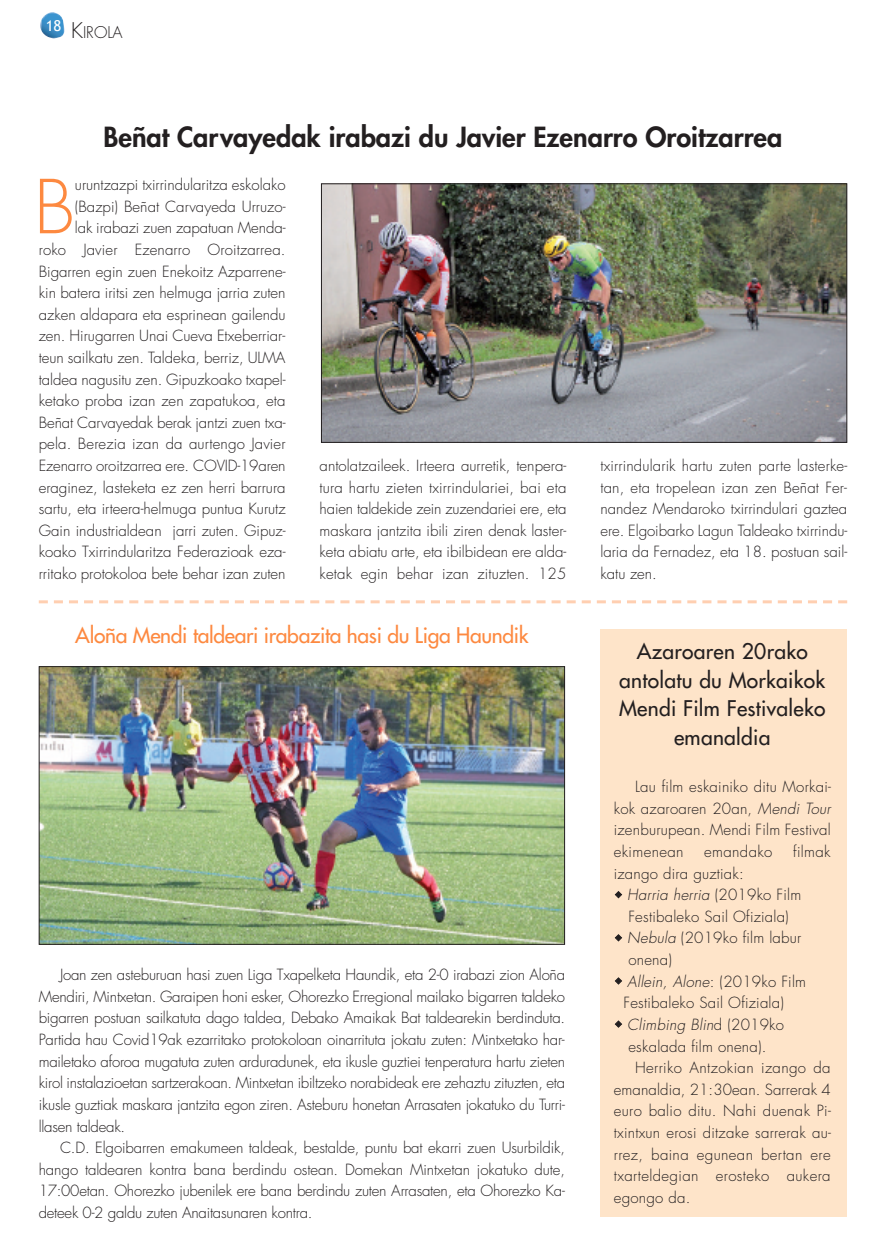
<style>
.page{position:relative;width:886px;height:1256px;background:#fff}
.page>*{position:absolute;margin:0;border:0;box-sizing:border-box;transform-origin:0 0}
.t1{font:300 72.3px "Futura";color:#fd8940}
.t2{font:800 27px "Futura";color:#231f20}
.t3{font:21px/28.5px "Futura";letter-spacing:.015em;color:#231f20;text-align:center}
.t4{font:21px "Futura";letter-spacing:-.015em;color:#fd8940}
.t5{font:300 15.75px "Futura";color:#231f20}
.t6{font:300 15px/21.6px "Futura";color:#231f20;text-align:justify}
.t7{font:300 15px "Futura";letter-spacing:.025em;color:#231f20}
.t8{font:italic 300 15px "Futura";letter-spacing:.015em;color:#231f20}
.t9{font:15px "Trebuchet MS";color:#fff}
.s1{font-size:21px}
.s2{font-style:italic}
.s3{font-style:normal}
</style>
<div class="page">
<img style="left:40px;top:12px;width:24px;height:26px">
<div style="left:600px;top:628px;width:247px;height:588px;background:#fee4c9"></div>
<img style="left:323px;top:185px;width:522px;height:256px">
<div style="left:321px;top:183px;width:526px;height:260px;border:1px solid #231f20"></div>
<svg style="left:39px;top:600px;width:808px;height:3px"></svg>
<img style="left:41px;top:668px;width:522px;height:274px">
<div style="left:39px;top:666px;width:526px;height:278px;border:1px solid #231f20"></div>
<p class="t9" style="left:46px;top:17px;width:17px">18</p>
<p class="t5" style="left:71px;top:25px;width:53px"><span class="s1">K</span>IROLA</p>
<h2 class="t2" style="left:104px;top:124px;width:680px">Beñat Carvayedak irabazi du Javier Ezenarro Oroitzarrea</h2>
<p class="t6" style="left:39px;top:175px;width:248px;text-align:right">uruntzazpi txirrindularitza eskolako (Bazpi) Beñat Carvayeda Urruzo-<br>lak irabazi zuen zapatuan Menda-<br>roko Javier Ezenarro Oroitzarrea.<br>Bigarren egin zuen Enekoitz Azparrene&shy;kin batera iritsi zen helmuga jarria zuten azken aldapara eta esprinean gailendu zen. Hirugarren Unai Cueva Etxeberriar&shy;teun sailkatu zen. Taldeka, berriz, ULMA taldea nagusitu zen. Gipuzkoako txapel&shy;ketako proba izan zen zapatukoa, eta Beñat Carvayedak berak jantzi zuen txa&shy;pela. Berezia izan da aurtengo Javier Ezenarro oroitzarrea ere. COVID-19aren eraginez, lasteketa ez zen herri barrura sartu, eta irteera-helmuga puntua Kurutz Gain industrialdean jarri zuten. Gipuz&shy;koako Txirrindularitza Federazioak eza&shy;rritako protokoloa bete behar izan zuten</p>
<h1 class="t1" style="left:34px;top:174px;width:42px">B</h1>
<p class="t6" style="left:319px;top:456px;width:248px">antolatzaileek. Irteera aurretik, tenpera&shy;tura hartu zieten txirrindulariei, bai eta haien taldekide zein zuzendariei ere, eta maskara jantzita ibili ziren denak laster&shy;keta abiatu arte, eta ibilbidean ere alda&shy;ketak egin behar izan zituzten. 125</p>
<p class="t6" style="left:600px;top:456px;width:248px">txirrindularik hartu zuten parte lasterke&shy;tan, eta tropelean izan zen Beñat Fer&shy;nandez Mendaroko txirrindulari gaztea ere. Elgoibarko Lagun Taldeako txirrindu&shy;laria da Fernadez, eta 18. postuan sail&shy;katu zen.</p>
<h3 class="t4" style="left:75px;top:624px;width:454px">Aloña Mendi taldeari irabazita hasi du Liga Haundik</h3>
<p class="t6" style="left:39px;top:965px;width:528px;text-indent:21px">Joan zen asteburuan hasi zuen Liga Txapelketa Haundik, eta 2-0 irabazi zion Aloña Mendiri, Mintxetan. Garaipen honi esker, Ohorezko Erregional mailako bigarren taldeko bigarren postuan sailkatuta dago taldea, Debako Amaikak Bat taldearekin berdinduta.<br>Partida hau Covid19ak ezarritako protokoloan oinarrituta jokatu zuten: Mintxetako har&shy;mailetako aforoa mugatuta zuten arduradunek, eta ikusle guztiei tenperatura hartu zieten kirol instalazioetan sartzerakoan. Mintxetan ibiltzeko norabideak ere zehaztu zituzten, eta ikusle guztiak maskara jantzita egon ziren. Asteburu honetan Arrasaten jokatuko du Turri&shy;llasen taldeak.</p>
<p class="t6" style="left:39px;top:1137px;width:528px;text-indent:21px">C.D. Elgoibarren emakumeen taldeak, bestalde, puntu bat ekarri zuen Usurbildik, hango taldearen kontra bana berdindu ostean. Domekan Mintxetan jokatuko dute, 17:00etan. Ohorezko jubenilek ere bana berdindu zuten Arrasaten, eta Ohorezko Ka&shy;deteek 0-2 galdu zuten Anaitasunaren kontra.</p>
<h3 class="t3" style="left:619px;top:638px;width:208px">Azaroaren 20rako antolatu du Morkaikok<br>Mendi Film Festivaleko emanaldia</h3>
<p class="t6" style="left:613px;top:777px;width:218px;text-indent:21px">Lau film eskainiko ditu Morkai&shy;kok azaroaren 20an, <span class="s2">Mendi Tour </span>izenburupean. Mendi Film Festival ekimenean</p>
<p class="t7" style="left:704px;top:844px;width:70px">emandako</p>
<p class="t6" style="left:793px;top:842px;width:39px">filmak</p>
<p class="t6" style="left:613px;top:863px;width:131px">izango dira guztiak:</p>
<p class="t8" style="left:627px;top:887px;width:175px">Harria herria <span class="s3">(2019ko Film</span></p>
<p class="t6" style="left:628px;top:906px;width:162px">Festibaleko Sail Ofiziala)</p>
<p class="t6" style="left:627px;top:928px;width:176px"><span class="s2">Nebula</span> (2019ko film labur</p>
<p class="t6" style="left:628px;top:950px;width:45px">onena)</p>
<p class="t8" style="left:627px;top:974px;width:180px">Allein, Alone<span class="s3">: (2019ko Film</span></p>
<p class="t6" style="left:623px;top:993px;width:162px">Festibaleko Sail Ofiziala)</p>
<p class="t8" style="left:627px;top:1017px;width:158px">Climbing Blin<span class="s3">d (2019ko</span></p>
<p class="t6" style="left:628px;top:1036px;width:140px">eskalada film onena).</p>
<p class="t7" style="left:635px;top:1060px;width:197px">Herriko Antzokian izango da</p>
<p class="t6" style="left:613px;top:1079px;width:218px">emanaldia, 21:30ean. Sarrerak 4</p>
<p class="t7" style="left:613px;top:1103px;width:218px">euro balio ditu. Nahi duenak Pi-</p>
<p class="t6" style="left:613px;top:1122px;width:218px">txintxun erosi ditzake sarrerak au-</p>
<p class="t7" style="left:613px;top:1147px;width:218px">rrez, baina egunean bertan ere</p>
<p class="t7" style="left:613px;top:1168px;width:218px">txarteldegian erosteko aukera</p>
<p class="t6" style="left:613px;top:1187px;width:78px">egongo da.</p>
</div>
